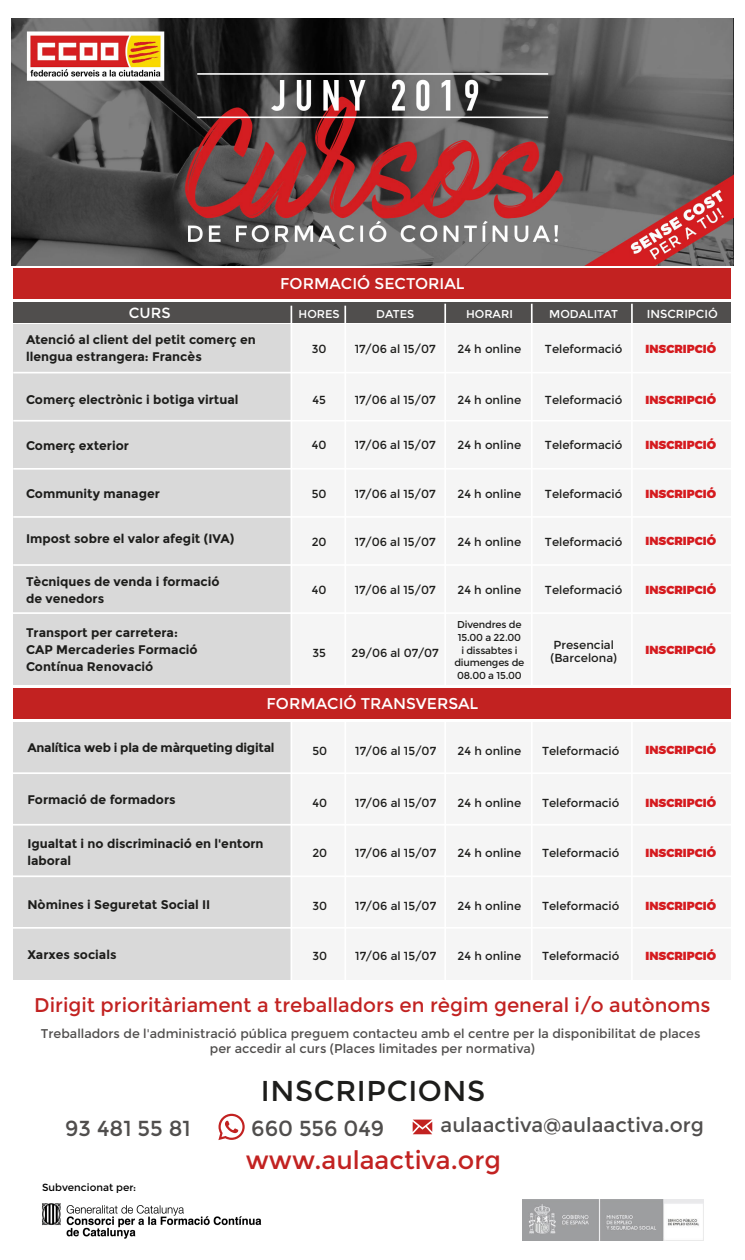
<style>
.page{position:relative;width:745px;height:1260px;background:#fff}
.page>*{position:absolute;margin:0;border:0;box-sizing:border-box;transform-origin:0 0}
.t1{font:28.62px "Montserrat";letter-spacing:.02em;color:#1d1d1b}
.t2{font:25.38px "Montserrat";color:#c22221}
.t3{font:21.62px "Montserrat";color:#504e4d}
.t4{font:20.12px "Montserrat";color:#504e4d}
.t5{font:19.75px "Montserrat";color:#c22221}
.t6{font:15.5px "Montserrat";color:#fff}
.t7{font:14.62px "Montserrat";color:#fff}
.t8{font:12.62px/15.1px "Montserrat";color:#504e4d;text-align:center}
.t9{font:700 12.5px/17px "Montserrat";color:#1d1d1b}
.t10{font:700 12.5px "Montserrat";letter-spacing:-.02em;color:#1d1d1b}
.t11{font:11.62px/12.6px "Montserrat";color:#1d1d1b}
.t12{font:900 11.62px "Montserrat";color:#d51b1f}
.t13{font:11.62px "Montserrat";color:#fff}
.t14{font:11.38px "Montserrat";color:#fff}
.t15{font:10.25px "Montserrat";color:#000}
.t16{font:10px/12.5px "Montserrat";letter-spacing:-.02em;color:#1d1d1b;text-align:center}
</style>
<div class="page">
<div style="left:266px;top:721px;width:464px;height:258px;background:#f5f5f5"></div>
<div style="left:13px;top:721px;width:277px;height:258px;background:#d9d9d9"></div>
<img style="left:11px;top:18px;width:721px;height:247px">
<div style="left:265px;top:324px;width:465px;height:360px;background:#f5f5f5"></div>
<div style="left:13px;top:324px;width:278px;height:360px;background:#d9d9d9"></div>
<div style="left:13px;top:302px;width:717px;height:20px;background:#504e4d"></div>
<hr style="left:13px;top:420px;width:717px;height:1px;background:#fff">
<hr style="left:13px;top:372px;width:717px;height:1px;background:#fff">
<hr style="left:13px;top:564px;width:717px;height:2px;background:#fff">
<hr style="left:13px;top:468px;width:717px;height:1px;background:#fff">
<hr style="left:13px;top:516px;width:717px;height:2px;background:#fff">
<hr style="left:4px;top:612px;width:726px;height:2px;background:#fff">
<hr style="left:630px;top:304px;width:2px;height:800px;background:#fff">
<hr style="left:530px;top:304px;width:2px;height:800px;background:#fff">
<hr style="left:444px;top:304px;width:2px;height:791px;background:#fff">
<hr style="left:344px;top:306px;width:2px;height:789px;background:#fff">
<hr style="left:290px;top:306px;width:2px;height:789px;background:#fff">
<div style="left:13px;top:268px;width:717px;height:31px;background:#c22221"></div>
<div style="left:13px;top:688px;width:717px;height:31px;background:#c22221"></div>
<hr style="left:4px;top:824px;width:740px;height:1px;background:#fff">
<hr style="left:4px;top:772px;width:740px;height:2px;background:#fff">
<hr style="left:4px;top:927px;width:740px;height:1px;background:#fff">
<hr style="left:4px;top:875px;width:740px;height:2px;background:#fff">
<img style="left:42px;top:1203px;width:220px;height:35px">
<img style="left:522px;top:1199px;width:181px;height:41px">
<svg style="left:218px;top:1113px;width:26px;height:27px"></svg>
<svg style="left:412px;top:1119px;width:20px;height:15px"></svg>
<h3 class="t6" style="left:280px;top:274px;width:186px">FORMACIÓ SECTORIAL</h3>
<p class="t7" style="left:129px;top:304px;width:43px">CURS</p>
<p class="t14" style="left:298px;top:307px;width:43px">HORES</p>
<p class="t14" style="left:376px;top:307px;width:40px">DATES</p>
<p class="t14" style="left:465px;top:307px;width:48px">HORARI</p>
<p class="t14" style="left:549px;top:307px;width:70px">MODALITAT</p>
<p class="t13" style="left:646px;top:307px;width:72px">INSCRIPCIÓ</p>
<p class="t9" style="left:26px;top:331px;width:231px">Atenció al client del petit comerç en llengua estrangera: Francès</p>
<p class="t11" style="left:457px;top:343px;width:65px">24 h online</p>
<p class="t11" style="left:544px;top:343px;width:79px">Teleformació</p>
<p class="t12" style="left:645px;top:342px;width:72px">INSCRIPCIÓ</p>
<p class="t12" style="left:645px;top:392px;width:72px">INSCRIPCIÓ</p>
<p class="t12" style="left:645px;top:437px;width:72px">INSCRIPCIÓ</p>
<p class="t12" style="left:645px;top:486px;width:72px">INSCRIPCIÓ</p>
<p class="t12" style="left:645px;top:533px;width:72px">INSCRIPCIÓ</p>
<p class="t12" style="left:645px;top:583px;width:72px">INSCRIPCIÓ</p>
<p class="t11" style="left:311px;top:343px;width:16px">30</p>
<p class="t11" style="left:354px;top:343px;width:82px">17/06 al 15/07</p>
<p class="t9" style="left:26px;top:390px;width:214px">Comerç electrònic i botiga virtual</p>
<p class="t11" style="left:312px;top:393px;width:15px">45</p>
<p class="t11" style="left:354px;top:393px;width:82px">17/06 al 15/07</p>
<p class="t11" style="left:457px;top:393px;width:65px">24 h online</p>
<p class="t11" style="left:544px;top:393px;width:79px">Teleformació</p>
<p class="t11" style="left:311px;top:438px;width:16px">40</p>
<p class="t11" style="left:354px;top:438px;width:82px">17/06 al 15/07</p>
<p class="t11" style="left:457px;top:438px;width:65px">24 h online</p>
<p class="t11" style="left:544px;top:438px;width:79px">Teleformació</p>
<p class="t11" style="left:311px;top:487px;width:16px">50</p>
<p class="t11" style="left:354px;top:487px;width:82px">17/06 al 15/07</p>
<p class="t11" style="left:457px;top:487px;width:65px">24 h online</p>
<p class="t11" style="left:544px;top:487px;width:79px">Teleformació</p>
<p class="t9" style="left:26px;top:437px;width:104px">Comerç exterior</p>
<p class="t9" style="left:26px;top:485px;width:135px">Community manager</p>
<p class="t9" style="left:26px;top:530px;width:210px">Impost sobre el valor afegit (IVA)</p>
<p class="t9" style="left:26px;top:573px;width:195px">Tècniques de venda i formació de venedors</p>
<p class="t11" style="left:311px;top:535px;width:16px">20</p>
<p class="t11" style="left:354px;top:535px;width:82px">17/06 al 15/07</p>
<p class="t11" style="left:457px;top:535px;width:65px">24 h online</p>
<p class="t11" style="left:544px;top:535px;width:79px">Teleformació</p>
<p class="t11" style="left:311px;top:584px;width:16px">40</p>
<p class="t11" style="left:354px;top:584px;width:82px">17/06 al 15/07</p>
<p class="t11" style="left:457px;top:584px;width:65px">24 h online</p>
<p class="t11" style="left:544px;top:584px;width:79px">Teleformació</p>
<p class="t9" style="left:26px;top:624px;width:173px">Transport per carretera:<br>CAP Mercaderies Formació<br>Contínua Renovació</p>
<p class="t16" style="left:454px;top:619px;width:71px">Divendres de<br>15.00 a 22.00<br>i dissabtes i diumenges de<br>08.00 a 15.00</p>
<p class="t11" style="left:550px;top:639px;width:68px">Presencial (Barcelona)</p>
<p class="t11" style="left:312px;top:646px;width:15px">35</p>
<p class="t11" style="left:351px;top:646px;width:89px">29/06 al 07/07</p>
<p class="t12" style="left:645px;top:643px;width:72px">INSCRIPCIÓ</p>
<h3 class="t6" style="left:266px;top:695px;width:213px">FORMACIÓ TRANSVERSAL</h3>
<p class="t10" style="left:27px;top:740px;width:248px">Analítica web i pla de màrqueting digital</p>
<p class="t11" style="left:312px;top:744px;width:16px">50</p>
<p class="t11" style="left:355px;top:744px;width:82px">17/06 al 15/07</p>
<p class="t11" style="left:457px;top:744px;width:65px">24 h online</p>
<p class="t11" style="left:541px;top:744px;width:79px">Teleformació</p>
<p class="t9" style="left:27px;top:791px;width:150px">Formació de formadors</p>
<p class="t11" style="left:312px;top:796px;width:16px">40</p>
<p class="t11" style="left:355px;top:796px;width:82px">17/06 al 15/07</p>
<p class="t11" style="left:457px;top:796px;width:65px">24 h online</p>
<p class="t11" style="left:541px;top:796px;width:79px">Teleformació</p>
<p class="t9" style="left:27px;top:835px;width:237px">Igualtat i no discriminació en l'entorn laboral</p>
<p class="t9" style="left:27px;top:896px;width:184px">Nòmines i Seguretat Social II</p>
<p class="t9" style="left:27px;top:946px;width:91px">Xarxes socials</p>
<p class="t11" style="left:312px;top:846px;width:16px">20</p>
<p class="t11" style="left:355px;top:846px;width:82px">17/06 al 15/07</p>
<p class="t11" style="left:457px;top:846px;width:65px">24 h online</p>
<p class="t11" style="left:541px;top:846px;width:79px">Teleformació</p>
<p class="t11" style="left:312px;top:899px;width:16px">30</p>
<p class="t11" style="left:355px;top:899px;width:82px">17/06 al 15/07</p>
<p class="t11" style="left:457px;top:899px;width:65px">24 h online</p>
<p class="t11" style="left:541px;top:899px;width:79px">Teleformació</p>
<p class="t11" style="left:312px;top:950px;width:16px">30</p>
<p class="t11" style="left:355px;top:950px;width:82px">17/06 al 15/07</p>
<p class="t11" style="left:457px;top:950px;width:65px">24 h online</p>
<p class="t11" style="left:541px;top:950px;width:79px">Teleformació</p>
<p class="t12" style="left:645px;top:742px;width:72px">INSCRIPCIÓ</p>
<p class="t12" style="left:645px;top:795px;width:72px">INSCRIPCIÓ</p>
<p class="t12" style="left:645px;top:845px;width:72px">INSCRIPCIÓ</p>
<p class="t12" style="left:645px;top:898px;width:72px">INSCRIPCIÓ</p>
<p class="t12" style="left:645px;top:949px;width:72px">INSCRIPCIÓ</p>
<h3 class="t5" style="left:34px;top:993px;width:677px">Dirigit prioritàriament a treballadors en règim general i/o autònoms</h3>
<p class="t8" style="left:41px;top:1025px;width:660px">Treballadors de l'administració pública preguem contacteu amb el centre per la disponibilitat de places per accedir al curs (Places limitades per normativa)</p>
<h1 class="t1" style="left:261px;top:1074px;width:226px">INSCRIPCIONS</h1>
<h3 class="t3" style="left:65px;top:1115px;width:127px">93 481 55 81</h3>
<h3 class="t3" style="left:251px;top:1115px;width:135px">660 556 049</h3>
<h3 class="t4" style="left:440px;top:1113px;width:265px">aulaactiva@aulaactiva.org</h3>
<p class="t15" style="left:42px;top:1181px;width:96px">Subvencionat per:</p>
<h2 class="t2" style="left:245px;top:1145px;width:257px">www.aulaactiva.org</h2>
</div>
